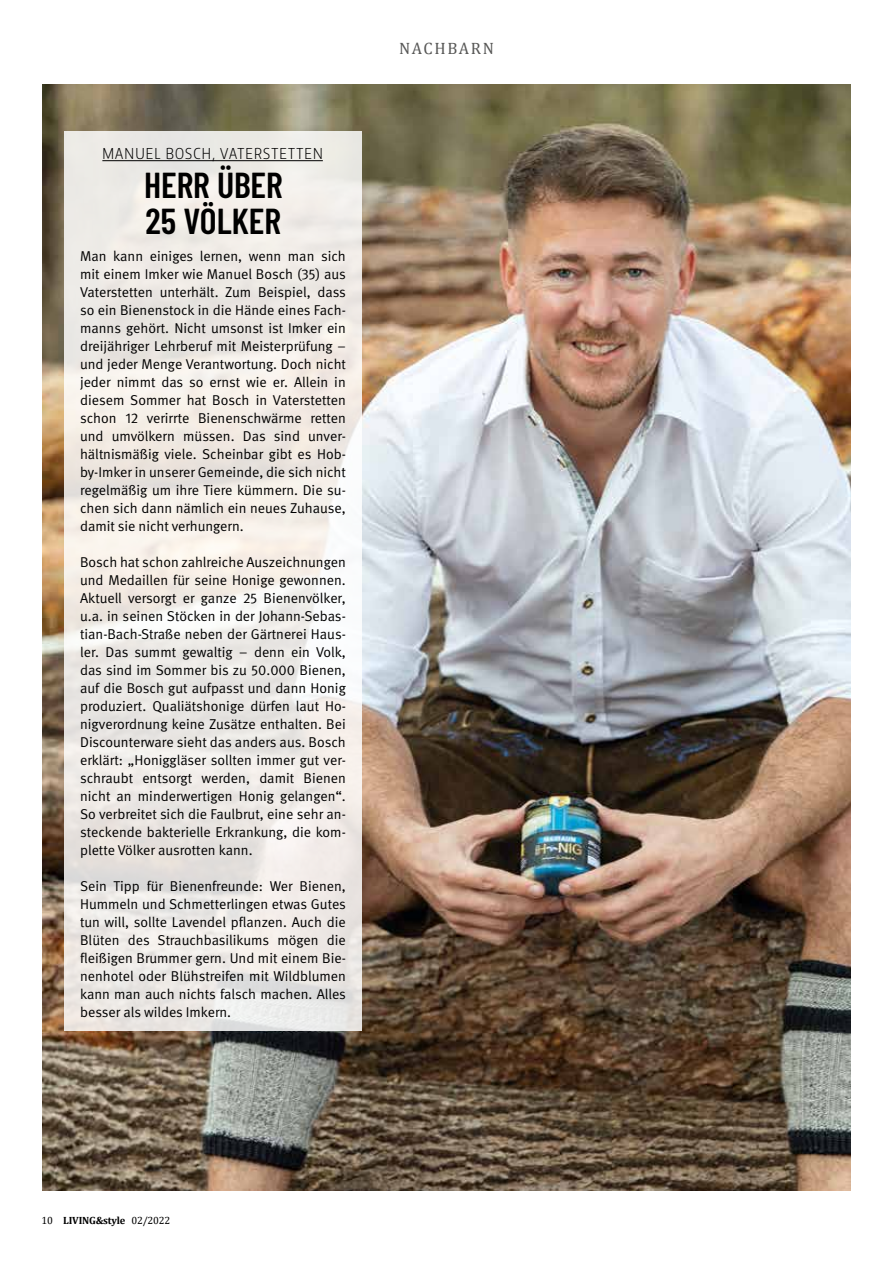
<style>
.page{position:relative;width:893px;height:1263px;background:#fff}
.page>*{position:absolute;margin:0;border:0;box-sizing:border-box;transform-origin:0 0}
.t1{font:600 36px/36px "Barlow Condensed";color:#000}
.t2{font:16.5px "Cambria";letter-spacing:.1em;color:#575756}
.t3{font:300 15px "Encode Sans Compressed";letter-spacing:.08em;color:#000}
.t4{font:14.25px/18px "DGUV Meta";color:#000;text-align:justify}
.t5{font:700 10.5px "Cambria";letter-spacing:-.02em;color:#000}
.s1{font-weight:400}
</style>
<div class="page">
<img style="left:43px;top:85px;width:807px;height:1106px">
<svg style="left:64px;top:131px;width:297px;height:900px;background:#eeeae6"></svg>
<hr style="left:102px;top:160px;width:221px;height:1px;background:#000">
<p class="t3" style="left:102px;top:144px;width:222px">MANUEL BOSCH, VATERSTETTEN</p>
<h1 class="t1" style="left:144px;top:166px;width:140px">HERR ÜBER<br>25 VÖLKER</h1>
<p class="t4" style="left:80px;top:247px;width:267px">Man kann einiges lernen, wenn man sich mit einem Imker wie Manuel Bosch (35) aus Vaterstetten unterhält. Zum Beispiel, dass so ein Bienenstock in die Hände eines Fach&shy;manns gehört. Nicht umsonst ist Imker ein dreijähriger Lehrberuf mit Meisterprüfung – und jeder Menge Verantwortung. Doch nicht jeder nimmt das so ernst wie er. Allein in diesem Sommer hat Bosch in Vaterstetten schon 12 verirrte Bienenschwärme retten und umvölkern müssen. Das sind unver&shy;hältnismäßig viele. Scheinbar gibt es Hob&shy;by-Imker in unserer Gemeinde, die sich nicht regelmäßig um ihre Tiere kümmern. Die su&shy;chen sich dann nämlich ein neues Zuhause, damit sie nicht verhungern.</p>
<p class="t4" style="left:80px;top:553px;width:267px">Bosch hat schon zahlreiche Auszeichnungen und Medaillen für seine Honige gewonnen.<br>Aktuell versorgt er ganze 25 Bienenvölker, u.a. in seinen Stöcken in der Johann-Sebas&shy;tian-Bach-Straße neben der Gärtnerei Haus&shy;ler. Das summt gewaltig – denn ein Volk, das sind im Sommer bis zu 50.000 Bienen, auf die Bosch gut aufpasst und dann Honig produziert. Qualiätshonige dürfen laut Ho&shy;nigverordnung keine Zusätze enthalten. Bei Discounterware sieht das anders aus. Bosch erklärt: „Honiggläser sollten immer gut ver&shy;schraubt entsorgt werden, damit Bienen nicht an minderwertigen Honig gelangen“.<br>So verbreitet sich die Faulbrut, eine sehr an&shy;steckende bakterielle Erkrankung, die kom&shy;plette Völker ausrotten kann.</p>
<p class="t4" style="left:80px;top:877px;width:267px">Sein Tipp für Bienenfreunde: Wer Bienen, Hummeln und Schmetterlingen etwas Gutes tun will, sollte Lavendel pflanzen. Auch die Blüten des Strauchbasilikums mögen die fleißigen Brummer gern. Und mit einem Bie&shy;nenhotel oder Blühstreifen mit Wildblumen kann man auch nichts falsch machen. Alles besser als wildes Imkern.</p>
<p class="t2" style="left:399px;top:38px;width:96px">NACHBARN</p>
<p class="t5" style="left:42px;top:1213px;width:130px"><span class="s1">10</span> LIVING&amp;style <span class="s1">02/2022</span></p>
</div>
